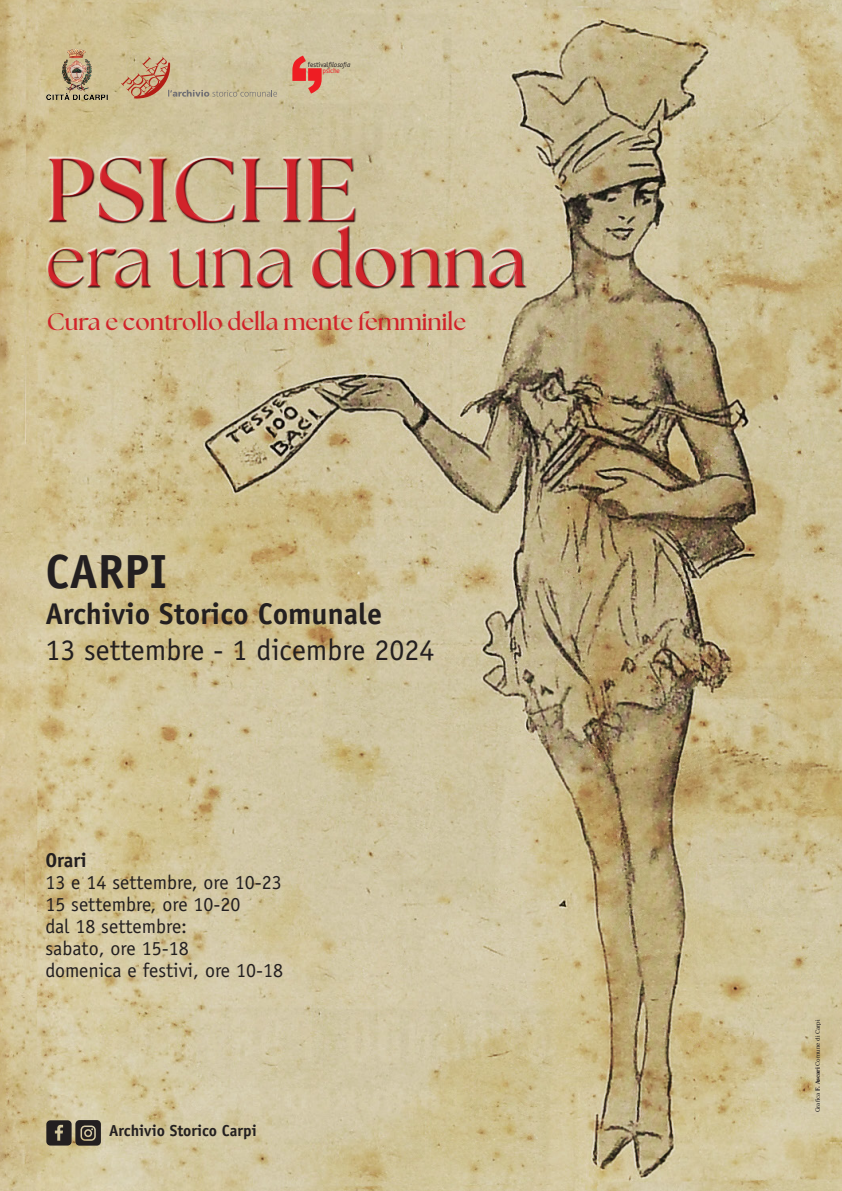
<style>
.page{position:relative;width:842px;height:1191px;background:#fff}
.page>*{position:absolute;margin:0;border:0;box-sizing:border-box;transform-origin:0 0}
.t1{font:700 90px "The Seasons";color:#d1232a}
.t2{font:75px "The Seasons";color:#d1232a}
.t3{font:700 48px "Officina Sans";color:#231f20}
.t4{font:30px "Officina Sans";color:#231f20}
.t5{font:700 30px "Officina Sans";color:#231f20}
.Nessuna_spaziatura{font:700 24px "The Seasons";color:#d1232a}
.t6{font:20px "Officina Sans";color:#231f20}
.t7{font:700 20px "Officina Sans";color:#231f20}
.t8{font:700 15.9px "Officina Sans";color:#231f20}
.t9{font:italic 7.1px/6px "Officina Sans Std";color:#231f20;text-align:center}
.Nessuna_spaziatura-2{font:6px "Cheltenham IT Cby BT";color:#231f20}
.s1{font-style:normal}
.s2{font-style:normal;color:#ee1d23}
.s3{font-weight:700}
</style>
<div class="page">
<img style="left:0;top:0;width:842px;height:1191px">
<img style="left:45px;top:48px;width:64px;height:53px">
<svg style="left:121px;top:57px;width:156px;height:41px;background:#c8b28e"></svg>
<svg style="left:292px;top:56px;width:30px;height:38px"></svg>
<div style="left:48px;top:158px;width:479px;height:131px;background:#231f20;opacity:.75"></div>
<svg style="left:46px;top:1120px;width:55px;height:25px"></svg>
<p class="t9" style="left:308px;top:61px;width:44px"><span class="s1">festival</span>filosofia <span class="s2">psiche</span></p>
<h1 class="t1" style="left:45px;top:130px;width:314px">PSICHE</h1>
<h2 class="t2" style="left:45px;top:211px;width:483px">era una <span class="s3">donna</span></h2>
<p class="Nessuna_spaziatura" style="left:47px;top:305px;width:421px">Cura e controllo della mente femminile</p>
<p class="t3" style="left:45px;top:541px;width:123px">CARPI</p>
<p class="t5" style="left:45px;top:595px;width:338px">Archivio Storico Comunale</p>
<p class="t4" style="left:45px;top:632px;width:390px">13 settembre - 1 dicembre 2024</p>
<p class="t7" style="left:45px;top:848px;width:43px">Orari</p>
<p class="t6" style="left:45px;top:870px;width:238px">13 e 14 settembre, ore 10-23</p>
<p class="t6" style="left:45px;top:892px;width:197px">15 settembre, ore 10-20</p>
<p class="t6" style="left:45px;top:914px;width:143px">dal 18 settembre:</p>
<p class="t6" style="left:45px;top:936px;width:145px">sabato, ore 15-18</p>
<p class="t6" style="left:45px;top:958px;width:239px">domenica e festivi, ore 10-18</p>
<p class="t8" style="left:109px;top:1120px;width:149px">Archivio Storico Carpi</p>
<p class="Nessuna_spaziatura-2" style="left:814px;top:1112px;width:94px;rotate:-90deg">Grafica <span class="s3">F. Ascari</span> Comune di Carpi</p>
</div>
